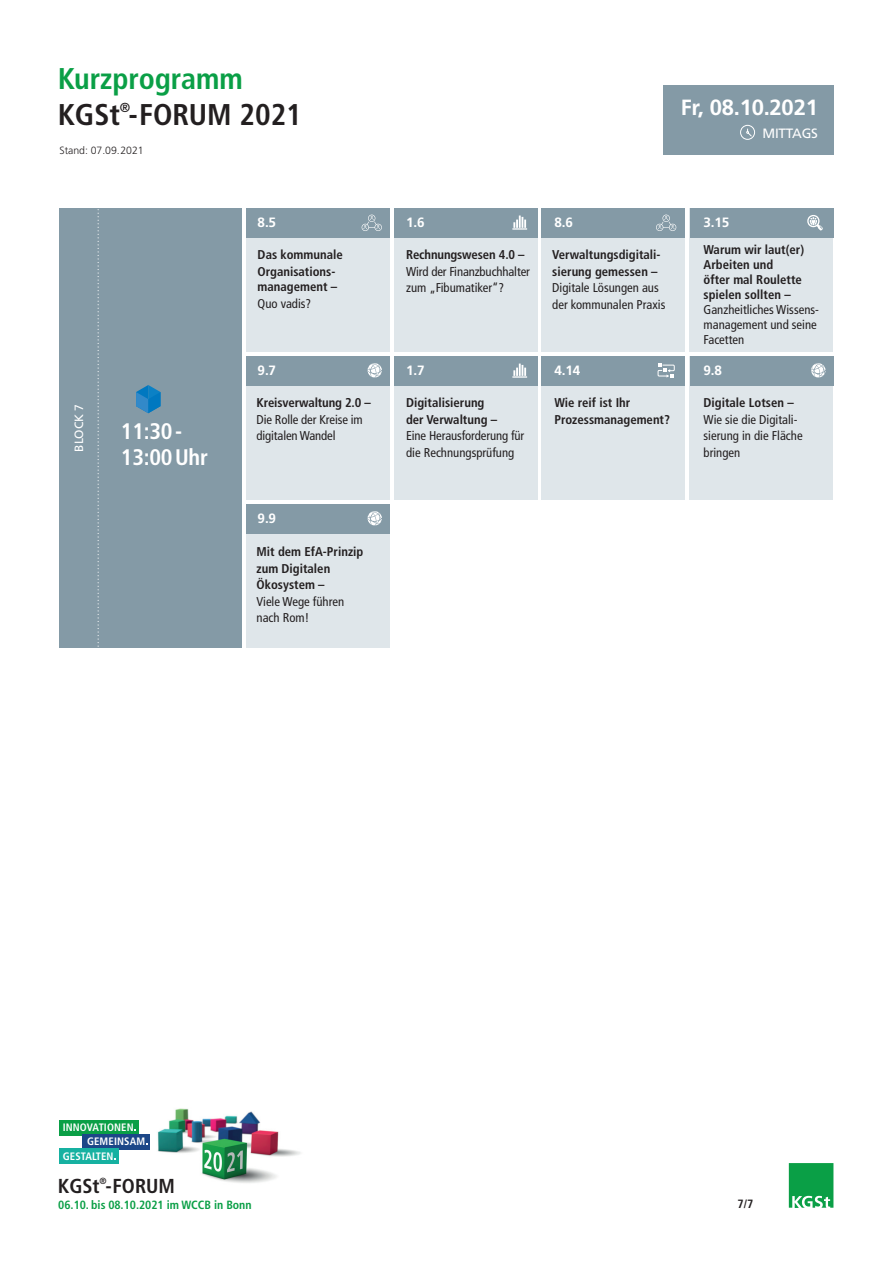
<style>
.page{position:relative;width:893px;height:1263px;background:#fff}
.page>*{position:absolute;margin:0;border:0;box-sizing:border-box;transform-origin:0 0}
.t1{font:700 condensed 30px "Frutiger";color:#231f20}
.t2{font:700 condensed 30px "Frutiger";color:#0a9f46}
.t3{font:700 condensed 22.5px/25.5px "Frutiger";letter-spacing:-.01em;color:#fff}
.t4{font:700 22.05px "Frutiger";letter-spacing:-.01em;color:#fff}
.t5{font:700 condensed 20.25px "Frutiger";color:#231f20}
.t6{font:700 13.5px "Frutiger";color:#fff}
.t7{font:13.5px "Frutiger";letter-spacing:-.02em;color:#fff}
.t8{font:700 condensed 13.05px "Frutiger";color:#231f20}
.t9{font:700 condensed 12.75px/16.5px "Frutiger";color:#231f20}
.t10{font:condensed 12.75px/16.5px "Frutiger";color:#231f20}
.t11{font:12px "Frutiger";letter-spacing:-.01em;color:#fff}
.t12{font:700 condensed 12px "Frutiger";color:#231f20}
.t13{font:700 condensed 11.85px "Frutiger";letter-spacing:-.005em;color:#0a9f46}
.t14{font:700 condensed 10.8px "Frutiger";letter-spacing:.01em;color:#fff}
.t15{font:300 10.5px "Frutiger";letter-spacing:-.005em;color:#231f20}
.t16{font:700 condensed 9px "Frutiger";color:#231f20}
</style>
<div class="page">
<div style="left:663px;top:85px;width:170px;height:69px;background:#849aa6"></div>
<svg style="left:789px;top:1163px;width:44px;height:45px;background:#26a95b"></svg>
<div style="left:60px;top:208px;width:182px;height:440px;background:#849aa6"></div>
<svg style="left:98px;top:209px;width:1px;height:438px"></svg>
<svg style="left:136px;top:385px;width:25px;height:28px"></svg>
<div style="left:246px;top:208px;width:144px;height:144px;background:#dfe6ea"></div>
<div style="left:394px;top:208px;width:143px;height:144px;background:#dfe6ea"></div>
<div style="left:541px;top:208px;width:144px;height:144px;background:#dfe6ea"></div>
<div style="left:689px;top:208px;width:144px;height:144px;background:#dfe6ea"></div>
<div style="left:246px;top:208px;width:144px;height:29px;background:#849aa6"></div>
<div style="left:394px;top:208px;width:144px;height:29px;background:#849aa6"></div>
<div style="left:542px;top:208px;width:143px;height:29px;background:#849aa6"></div>
<div style="left:690px;top:208px;width:143px;height:29px;background:#849aa6"></div>
<svg style="left:807px;top:215px;width:16px;height:16px"></svg>
<div style="left:246px;top:356px;width:144px;height:144px;background:#dfe6ea"></div>
<div style="left:246px;top:504px;width:144px;height:144px;background:#dfe6ea"></div>
<div style="left:394px;top:356px;width:143px;height:144px;background:#dfe6ea"></div>
<div style="left:541px;top:356px;width:144px;height:144px;background:#dfe6ea"></div>
<div style="left:689px;top:356px;width:144px;height:144px;background:#dfe6ea"></div>
<div style="left:246px;top:356px;width:144px;height:29px;background:#849aa6"></div>
<div style="left:246px;top:504px;width:144px;height:29px;background:#849aa6"></div>
<div style="left:394px;top:356px;width:144px;height:29px;background:#849aa6"></div>
<div style="left:542px;top:356px;width:143px;height:29px;background:#849aa6"></div>
<div style="left:690px;top:356px;width:143px;height:29px;background:#849aa6"></div>
<svg style="left:362px;top:215px;width:20px;height:16px"></svg>
<svg style="left:656px;top:215px;width:20px;height:16px"></svg>
<svg style="left:740px;top:124px;width:15px;height:16px"></svg>
<svg style="left:512px;top:215px;width:15px;height:15px"></svg>
<svg style="left:512px;top:364px;width:15px;height:14px"></svg>
<svg style="left:657px;top:363px;width:18px;height:15px"></svg>
<img style="left:157px;top:1108px;width:144px;height:75px">
<div style="left:59px;top:1120px;width:80px;height:16px;background:#0a9f46"></div>
<div style="left:82px;top:1134px;width:68px;height:16px;background:#1c4788"></div>
<div style="left:59px;top:1148px;width:60px;height:16px;background:#16b1a1"></div>
<svg style="left:367px;top:363px;width:15px;height:14px"></svg>
<svg style="left:367px;top:511px;width:15px;height:14px"></svg>
<svg style="left:811px;top:363px;width:14px;height:14px"></svg>
<h1 class="t2" style="left:58px;top:61px;width:187px">Kurzprogramm</h1>
<p class="t8" style="left:120px;top:100px;width:12px">®</p>
<h1 class="t1" style="left:58px;top:97px;width:246px">KGSt -FORUM 2021</h1>
<p class="t15" style="left:60px;top:145px;width:86px">Stand: 07.09.2021</p>
<h3 class="t4" style="left:681px;top:94px;width:139px">Fr, 08.10.2021</h3>
<p class="t7" style="left:762px;top:125px;width:57px">MITTAGS</p>
<p class="t6" style="left:258px;top:215px;width:20px">8.5</p>
<p class="t6" style="left:406px;top:215px;width:20px">1.6</p>
<p class="t6" style="left:554px;top:215px;width:20px">8.6</p>
<p class="t6" style="left:704px;top:215px;width:27px">3.15</p>
<p class="t11" style="left:72px;top:452px;width:49px;rotate:-90deg">BLOCK 7</p>
<h2 class="t3" style="left:121px;top:419px;width:89px">11:30-<br>13:00Uhr</h2>
<p class="t9" style="left:258px;top:247px;width:87px;line-height:16px">Das kommunale<br>Organisations&shy;management –</p>
<p class="t10" style="left:258px;top:295px;width:55px">Quo vadis?</p>
<p class="t6" style="left:258px;top:363px;width:20px">9.7</p>
<p class="t9" style="left:257px;top:394px;width:116px">Kreisverwaltung 2.0 –</p>
<p class="t10" style="left:257px;top:411px;width:108px">Die Rolle der Kreise im digitalen Wandel</p>
<p class="t6" style="left:258px;top:511px;width:20px">9.9</p>
<p class="t9" style="left:257px;top:543px;width:108px">Mit dem EfA-Prinzip zum Digitalen<br>Ökosystem –</p>
<p class="t10" style="left:257px;top:593px;width:89px">Viele Wege führen nach Rom!</p>
<p class="t9" style="left:406px;top:246px;width:120px">Rechnungswesen 4.0 –</p>
<p class="t10" style="left:406px;top:263px;width:125px">Wird der Finanzbuchhalter zum „Fibumatiker“?</p>
<p class="t9" style="left:552px;top:246px;width:110px">Verwaltungsdigitali&shy;sierung gemessen –</p>
<p class="t10" style="left:552px;top:280px;width:115px">Digitale Lösungen aus der kommunalen Praxis</p>
<p class="t9" style="left:704px;top:242px;width:102px;line-height:15px">Warum wir laut(er)<br>Arbeiten und<br>öfter mal Roulette spielen sollten –</p>
<p class="t10" style="left:704px;top:302px;width:117px;line-height:15px">Ganzheitliches Wissens&shy;management und seine<br>Facetten</p>
<p class="t6" style="left:406px;top:363px;width:20px">1.7</p>
<p class="t6" style="left:554px;top:363px;width:27px">4.14</p>
<p class="t6" style="left:704px;top:363px;width:20px">9.8</p>
<p class="t9" style="left:406px;top:394px;width:93px">Digitalisierung der Verwaltung –</p>
<p class="t10" style="left:406px;top:427px;width:120px">Eine Herausforderung für die Rechnungsprüfung</p>
<p class="t9" style="left:554px;top:394px;width:117px">Wie reif ist Ihr<br>Prozessmanagement?</p>
<p class="t9" style="left:704px;top:394px;width:92px">Digitale Lotsen –</p>
<p class="t10" style="left:704px;top:411px;width:101px">Wie sie die Digitali&shy;sierung in die Fläche bringen</p>
<p class="t14" style="left:63px;top:1121px;width:72px">INNOVATIONEN</p>
<p class="t14" style="left:87px;top:1135px;width:60px">GEMEINSAM</p>
<p class="t14" style="left:63px;top:1150px;width:52px">GESTALTEN</p>
<p class="t16" style="left:100px;top:1176px;width:9px">®</p>
<p class="t13" style="left:58px;top:1197px;width:195px">06.10. bis 08.10.2021 im WCCB in Bonn</p>
<h3 class="t5" style="left:58px;top:1174px;width:119px">KGSt -FORUM</h3>
<p class="t12" style="left:738px;top:1196px;width:17px">7/7</p>
</div>
